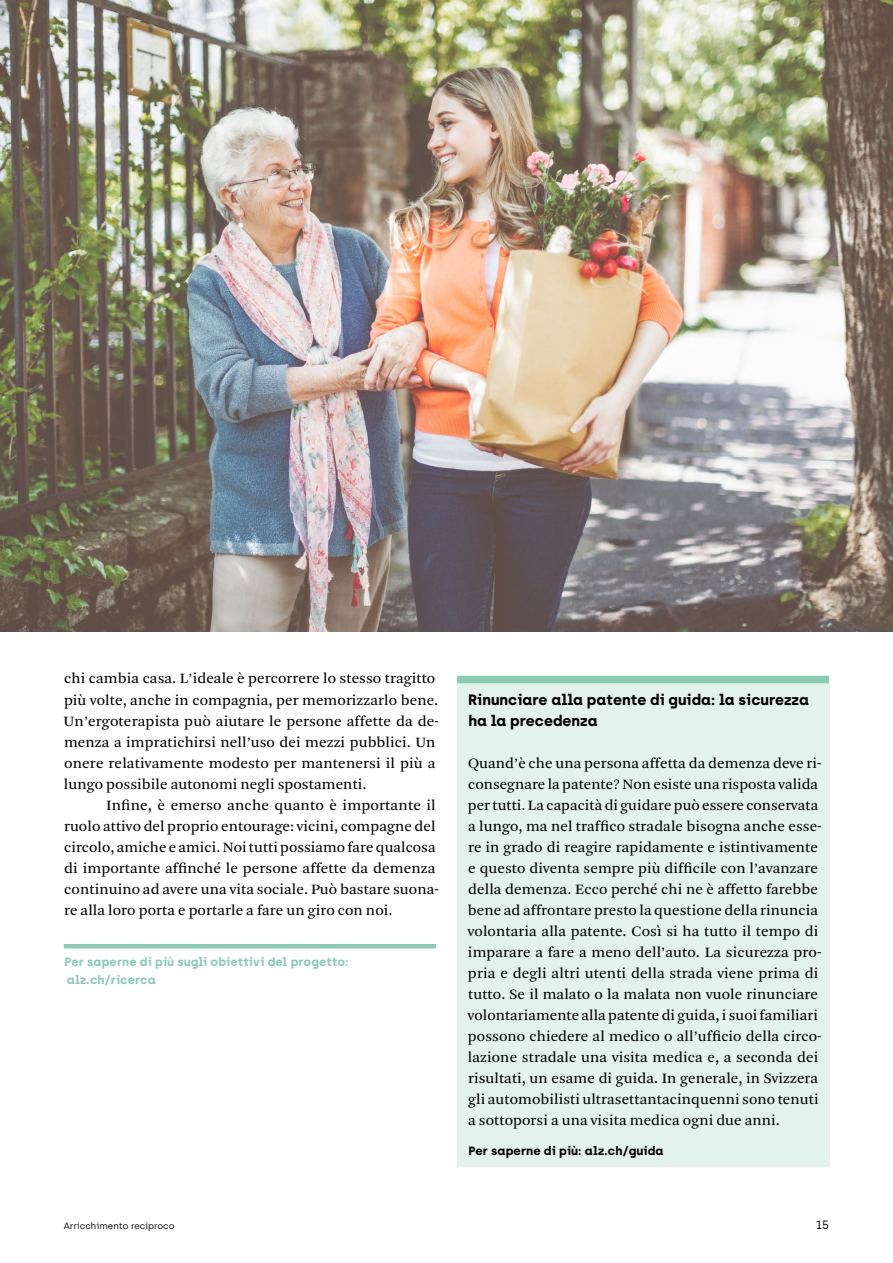
<style>
.page{position:relative;width:893px;height:1263px;background:#fff}
.page>*{position:absolute;margin:0;border:0;box-sizing:border-box;transform-origin:0 0}
.t1{font:15px/21px "Arnhem";letter-spacing:.005em;color:#000}
.t2{font:700 15px/21px "Archia";color:#000}
.t3{font:700 12px/18px "Archia";letter-spacing:.005em;color:#8ecbb4}
.t4{font:700 12px "Archia";letter-spacing:.005em;color:#000}
.t5{font:12px "Archia";color:#000}
.t6{font:9px "Archia";color:#000}
</style>
<div class="page">
<hr style="left:64px;top:944px;width:372px;height:4px;background:#8ecbb4">
<div style="left:457px;top:683px;width:372px;height:483px;background:#e3f2ec"></div>
<div style="left:457px;top:676px;width:372px;height:7px;background:#8ecbb4"></div>
<img style="left:0;top:0;width:893px;height:631px">
<p class="t1" style="left:64px;top:668px;width:377px">chi cambia casa. L’ideale è percorrere lo stesso tragitto più volte, anche in compagnia, per memorizzarlo bene.<br>Un’ergoterapista può aiutare le persone affette da de&shy;menza a impratichirsi nell’uso dei mezzi pubblici. Un onere relativamente modesto per mantenersi il più a lungo possibile autonomi negli spostamenti.</p>
<p class="t1" style="left:64px;top:794px;width:376px;text-indent:42px">Infine, è emerso anche quanto è importante il ruolo attivo del proprio entourage: vicini, compagne del circolo, amiche e amici. Noi tutti possiamo fare qualcosa di importante affinché le persone affette da demenza continuino ad avere una vita sociale. Può bastare suona&shy;re alla loro porta e portarle a fare un giro con noi.</p>
<p class="t3" style="left:64px;top:952px;width:286px">Per saperne di più sugli obiettivi del progetto: alz.ch/ricerca</p>
<p class="t2" style="left:468px;top:688px;width:342px">Rinunciare alla patente di guida: la sicurezza ha la precedenza</p>
<p class="t1" style="left:468px;top:752px;width:355px">Quand’è che una persona affetta da demenza deve ri&shy;consegnare la patente? Non esiste una risposta valida per tutti. La capacità di guidare può essere conservata a lungo, ma nel traffico stradale bisogna anche esse&shy;re in grado di reagire rapidamente e istintivamente e questo diventa sempre più difficile con l’avanzare della demenza. Ecco perché chi ne è affetto farebbe bene ad affrontare presto la questione della rinuncia volontaria alla patente. Così si ha tutto il tempo di imparare a fare a meno dell’auto. La sicurezza pro&shy;pria e degli altri utenti della strada viene prima di tutto. Se il malato o la malata non vuole rinunciare volontariamente alla patente di guida, i suoi familiari possono chiedere al medico o all’ufficio della circo&shy;lazione stradale una visita medica e, a seconda dei risultati, un esame di guida. In generale, in Svizzera gli automobilisti ultrasettantacinquenni sono tenuti a sottoporsi a una visita medica ogni due anni.</p>
<p class="t4" style="left:468px;top:1143px;width:197px">Per saperne di più: alz.ch/guida</p>
<p class="t6" style="left:64px;top:1220px;width:112px">Arricchimento reciproco</p>
<p class="t5" style="left:816px;top:1218px;width:15px">15</p>
</div>
